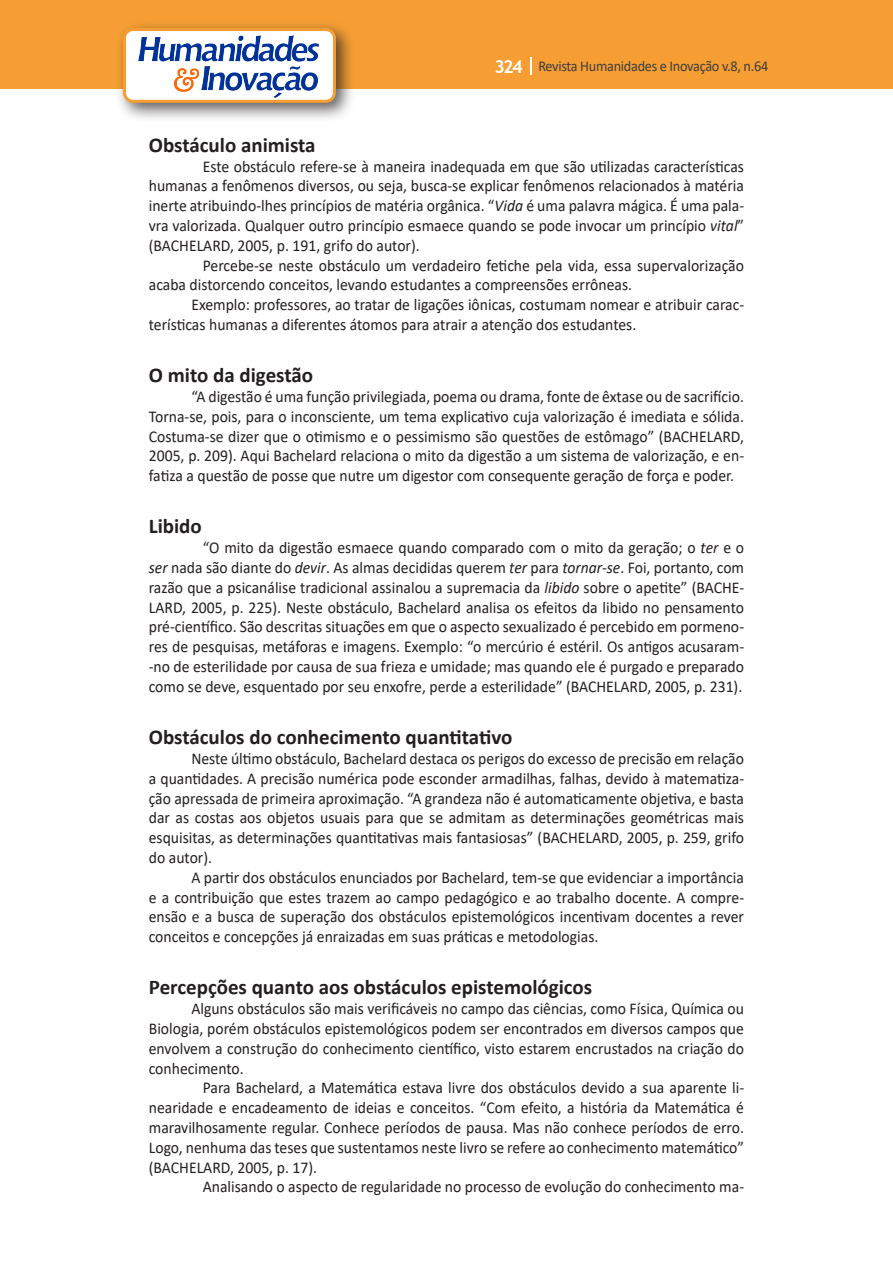
<style>
.page{position:relative;width:893px;height:1263px;background:#fff}
.page>*{position:absolute;margin:0;border:0;box-sizing:border-box;transform-origin:0 0}
.Titulo_2{font:700 21px "Calibri";color:#231f20}
.Texto{font:16.5px/19.8px "Calibri";color:#231f20;text-align:justify;scale:.95 1}
.t1{font:15px "Calibri";letter-spacing:-.02em;color:#3e3e3f;scale:.95 1}
.s1{font-family:"Trebuchet MS";font-weight:700;font-size:18px;color:#fff}
.s2{font-style:italic}
</style>
<div class="page">
<div style="left:0;top:0;width:893px;height:88px;background:#f69e34"></div>
<svg style="left:530px;top:57px;width:2px;height:18px"></svg>
<div style="left:115px;top:20px;width:241px;height:103px;background:#231f20;opacity:.75"></div>
<div style="left:125px;top:30px;width:209px;height:71px;background:#fff;border-radius:9px"></div>
<img style="left:138px;top:35px;width:181px;height:62px">
<div style="left:123px;top:28px;width:213px;height:75px;border:3px solid #f69e34;border-radius:9px"></div>
<p class="t1" style="left:495px;top:56px;width:290px"><span class="s1">324</span> Revista Humanidades e Inovação v.8, n.64</p>
<p class="Titulo_2" style="left:149px;top:130px;width:168px">Obstáculo animista</p>
<p class="Texto" style="left:149px;top:156px;width:628px;text-indent:54px">Este obstáculo refere-se à maneira inadequada em que são utilizadas características humanas a fenômenos diversos, ou seja, busca-se explicar fenômenos relacionados à matéria inerte atribuindo-lhes princípios de matéria orgânica. “<span class="s2">Vida</span> é uma palavra mágica. É uma pala&shy;vra valorizada. Qualquer outro princípio esmaece quando se pode invocar um princípio <span class="s2">vital</span>” (BACHELARD, 2005, p. 191, grifo do autor).</p>
<p class="Texto" style="left:149px;top:255px;width:628px;text-indent:54px">Percebe-se neste obstáculo um verdadeiro fetiche pela vida, essa supervalorização acaba distorcendo conceitos, levando estudantes a compreensões errôneas.</p>
<p class="Texto" style="left:149px;top:294px;width:628px;text-indent:43px">Exemplo: professores, ao tratar de ligações iônicas, costumam nomear e atribuir carac&shy;terísticas humanas a diferentes átomos para atrair a atenção dos estudantes.</p>
<p class="Titulo_2" style="left:149px;top:360px;width:166px">O mito da digestão</p>
<p class="Texto" style="left:149px;top:386px;width:628px;text-indent:43px">“A digestão é uma função privilegiada, poema ou drama, fonte de êxtase ou de sacrifício.<br>Torna-se, pois, para o inconsciente, um tema explicativo cuja valorização é imediata e sólida.<br>Costuma-se dizer que o otimismo e o pessimismo são questões de estômago” (BACHELARD, 2005, p. 209). Aqui Bachelard relaciona o mito da digestão a um sistema de valorização, e en&shy;fatiza a questão de posse que nutre um digestor com consequente geração de força e poder.</p>
<p class="Titulo_2" style="left:149px;top:512px;width:55px">Libido</p>
<p class="Texto" style="left:149px;top:537px;width:628px;text-indent:54px">“O mito da digestão esmaece quando comparado com o mito da geração; o <span class="s2">ter</span> e o <span class="s2">ser</span> nada são diante do <span class="s2">devir</span>. As almas decididas querem <span class="s2">ter</span> para <span class="s2">tornar-se</span>. Foi, portanto, com razão que a psicanálise tradicional assinalou a supremacia da <span class="s2">libido</span> sobre o apetite” (BACHE-LARD, 2005, p. 225). Neste obstáculo, Bachelard analisa os efeitos da libido no pensamento pré-científico. São descritas situações em que o aspecto sexualizado é percebido em pormeno&shy;res de pesquisas, metáforas e imagens. Exemplo: “o mercúrio é estéril. Os antigos acusaram--no de esterilidade por causa de sua frieza e umidade; mas quando ele é purgado e preparado como se deve, esquentado por seu enxofre, perde a esterilidade” (BACHELARD, 2005, p. 231).</p>
<p class="Titulo_2" style="left:149px;top:722px;width:365px">Obstáculos do conhecimento quantitativo</p>
<p class="Texto" style="left:149px;top:748px;width:628px;text-indent:43px">Neste último obstáculo, Bachelard destaca os perigos do excesso de precisão em relação a quantidades. A precisão numérica pode esconder armadilhas, falhas, devido à matematiza&shy;ção apressada de primeira aproximação. “A grandeza não é automaticamente objetiva, e basta dar as costas aos objetos usuais para que se admitam as determinações geométricas mais esquisitas, as determinações quantitativas mais fantasiosas” (BACHELARD, 2005, p. 259, grifo do autor).</p>
<p class="Texto" style="left:149px;top:867px;width:628px;text-indent:43px">A partir dos obstáculos enunciados por Bachelard, tem-se que evidenciar a importância e a contribuição que estes trazem ao campo pedagógico e ao trabalho docente. A compre&shy;ensão e a busca de superação dos obstáculos epistemológicos incentivam docentes a rever conceitos e concepções já enraizadas em suas práticas e metodologias.</p>
<p class="Titulo_2" style="left:149px;top:972px;width:445px">Percepções quanto aos obstáculos epistemológicos</p>
<p class="Texto" style="left:149px;top:998px;width:628px;text-indent:43px">Alguns obstáculos são mais verificáveis no campo das ciências, como Física, Química ou Biologia, porém obstáculos epistemológicos podem ser encontrados em diversos campos que envolvem a construção do conhecimento científico, visto estarem encrustados na criação do conhecimento.</p>
<p class="Texto" style="left:149px;top:1077px;width:628px;text-indent:54px">Para Bachelard, a Matemática estava livre dos obstáculos devido a sua aparente li&shy;nearidade e encadeamento de ideias e conceitos. “Com efeito, a história da Matemática é maravilhosamente regular. Conhece períodos de pausa. Mas não conhece períodos de erro.<br>Logo, nenhuma das teses que sustentamos neste livro se refere ao conhecimento matemático” (BACHELARD, 2005, p. 17).</p>
<p class="Texto" style="left:203px;top:1176px;width:571px">Analisando o aspecto de regularidade no processo de evolução do conhecimento ma-</p>
</div>
